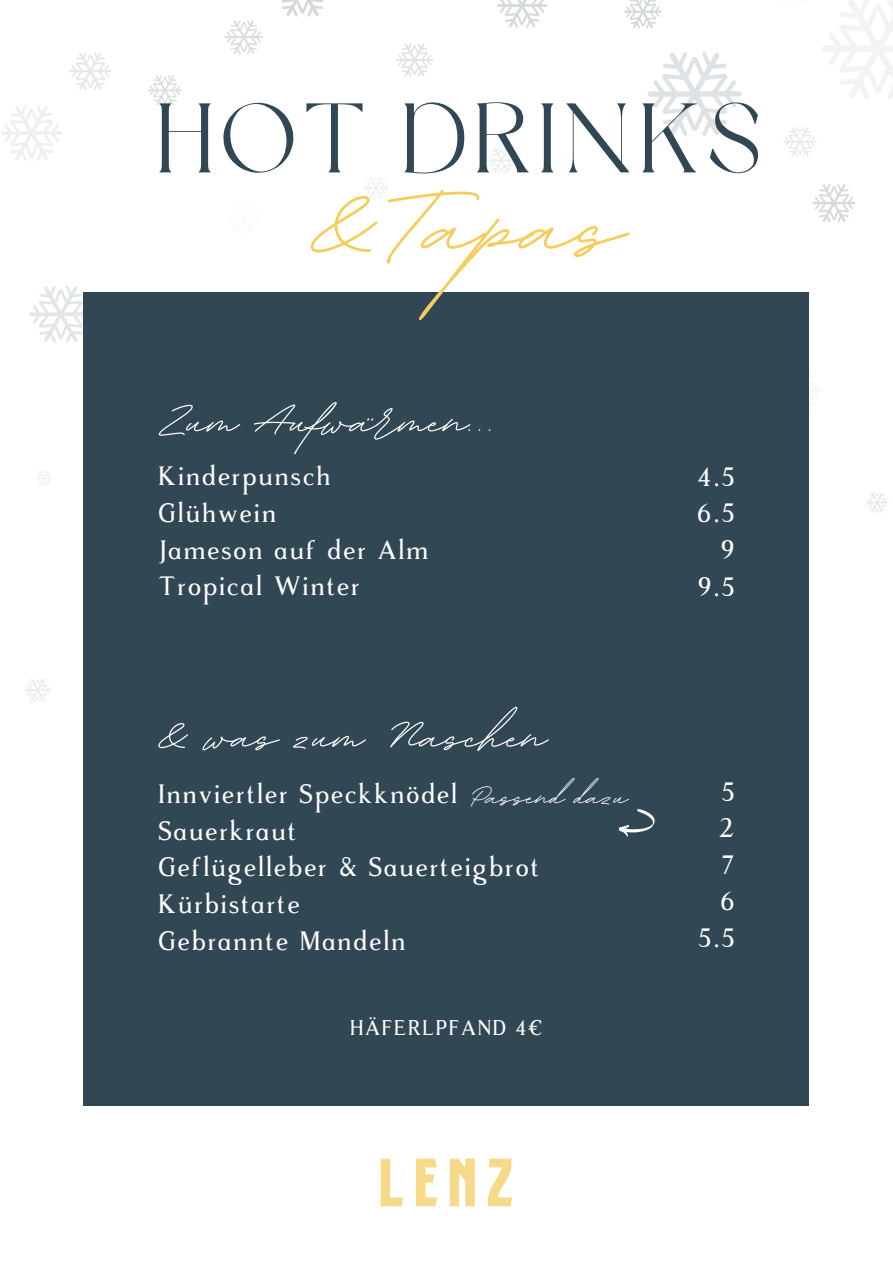
<style>
.page{position:relative;width:893px;height:1264px;background:#fff}
.page>*{position:absolute;margin:0;border:0;box-sizing:border-box;transform-origin:0 0}
.t1{font:700 174.9px "BD Script";color:#f5cd5f}
.t2{font:98.25px "Dream Avenue";letter-spacing:.075em;color:#324754}
.t3{font:700 77.7px "BD Script";color:#fff}
.t4{font:700 48.6px "BD Script";color:#fff}
.t5{font:26.55px "Rasmus";letter-spacing:.075em;color:#fff}
.t6{font:21.3px "Rasmus";letter-spacing:.075em;color:#fff}
</style>
<div class="page">
<svg style="left:866px;top:492px;width:22px;height:21px"></svg>
<svg style="left:25px;top:678px;width:26px;height:24px"></svg>
<svg style="left:624px;top:0;width:38px;height:29px"></svg>
<svg style="left:822px;top:0;width:70px;height:99px"></svg>
<svg style="left:812px;top:184px;width:43px;height:39px"></svg>
<svg style="left:497px;top:0;width:50px;height:28px"></svg>
<svg style="left:69px;top:52px;width:43px;height:38px"></svg>
<svg style="left:648px;top:52px;width:93px;height:84px"></svg>
<svg style="left:148px;top:75px;width:34px;height:31px"></svg>
<svg style="left:281px;top:0;width:43px;height:17px"></svg>
<svg style="left:29px;top:286px;width:55px;height:57px"></svg>
<svg style="left:224px;top:20px;width:39px;height:34px"></svg>
<svg style="left:487px;top:147px;width:29px;height:26px"></svg>
<svg style="left:364px;top:177px;width:24px;height:22px"></svg>
<svg style="left:783px;top:127px;width:33px;height:30px"></svg>
<svg style="left:35px;top:471px;width:17px;height:15px"></svg>
<svg style="left:1px;top:105px;width:62px;height:56px"></svg>
<svg style="left:396px;top:43px;width:37px;height:34px"></svg>
<div style="left:84px;top:292px;width:725px;height:813px;background:#324754"></div>
<img style="left:380px;top:1158px;width:132px;height:56px">
<svg style="left:619px;top:809px;width:35px;height:28px"></svg>
<p class="t2" style="left:157px;top:99px;width:605px">HOT DRINKS</p>
<p class="t1" style="left:311px;top:111px;width:314px">&amp;Tapas</p>
<p class="t3" style="left:158px;top:370px;width:341px">Zum Aufwärmen...</p>
<p class="t5" style="left:158px;top:463px;width:174px">Kinderpunsch</p>
<p class="t5" style="left:158px;top:499px;width:119px">Glühwein</p>
<p class="t5" style="left:158px;top:536px;width:271px">Jameson auf der Alm</p>
<p class="t5" style="left:158px;top:573px;width:203px">Tropical Winter</p>
<p class="t3" style="left:158px;top:685px;width:389px">&amp; was zum Naschen</p>
<p class="t4" style="left:470px;top:764px;width:159px">Passend dazu</p>
<p class="t5" style="left:158px;top:780px;width:300px">Innviertler Speckknödel</p>
<p class="t5" style="left:158px;top:817px;width:139px">Sauerkraut</p>
<p class="t5" style="left:158px;top:854px;width:382px">Geflügelleber &amp; Sauerteigbrot</p>
<p class="t5" style="left:158px;top:890px;width:143px">Kürbistarte</p>
<p class="t5" style="left:158px;top:927px;width:249px">Gebrannte Mandeln</p>
<p class="t6" style="left:350px;top:1017px;width:194px">HÄFERLPFAND 4€</p>
<p class="t5" style="left:697px;top:463px;width:38px">4.5</p>
<p class="t5" style="left:697px;top:500px;width:38px">6.5</p>
<p class="t5" style="left:721px;top:536px;width:14px">9</p>
<p class="t5" style="left:698px;top:573px;width:38px">9.5</p>
<p class="t5" style="left:721px;top:778px;width:14px">5</p>
<p class="t5" style="left:718px;top:814px;width:17px">2</p>
<p class="t5" style="left:721px;top:851px;width:14px">7</p>
<p class="t5" style="left:720px;top:888px;width:15px">6</p>
<p class="t5" style="left:698px;top:924px;width:38px">5.5</p>
</div>
